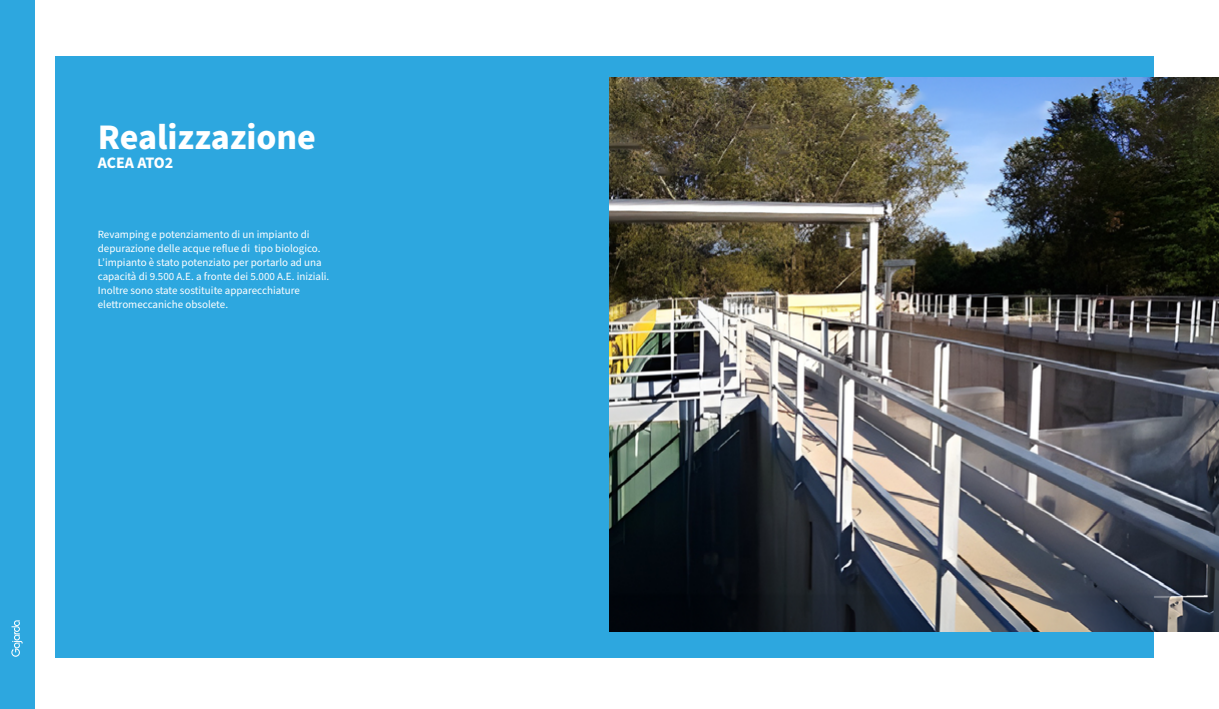
<style>
.page{position:relative;width:1219px;height:709px;background:#fff}
.page>*{position:absolute;margin:0;border:0;box-sizing:border-box;transform-origin:0 0}
.t1{font:700 36px "Source Sans Pro";color:#fff}
.t2{font:700 16px "Source Sans Pro";letter-spacing:-.005em;color:#fff}
.t3{font:11px/14px "Source Sans Pro";color:#fff}
</style>
<div class="page">
<div style="left:0;top:0;width:34px;height:709px;background:#2da7df"></div>
<svg style="left:11px;top:620px;width:12px;height:36px"></svg>
<div style="left:55px;top:57px;width:1099px;height:601px;background:#2da7df"></div>
<img style="left:609px;top:78px;width:610px;height:553px">
<h1 class="t1" style="left:98px;top:112px;width:220px">Realizzazione</h1>
<h2 class="t2" style="left:98px;top:151px;width:77px">ACEA ATO2</h2>
<p class="t3" style="left:98px;top:227px;width:233px">Revamping e potenziamento di un impianto di depurazione delle acque reflue di tipo biologico.<br>L’impianto è stato potenziato per portarlo ad una capacità di 9.500 A.E. a fronte dei 5.000 A.E. iniziali.<br>Inoltre sono state sostituite apparecchiature elettromeccaniche obsolete.</p>
</div>
